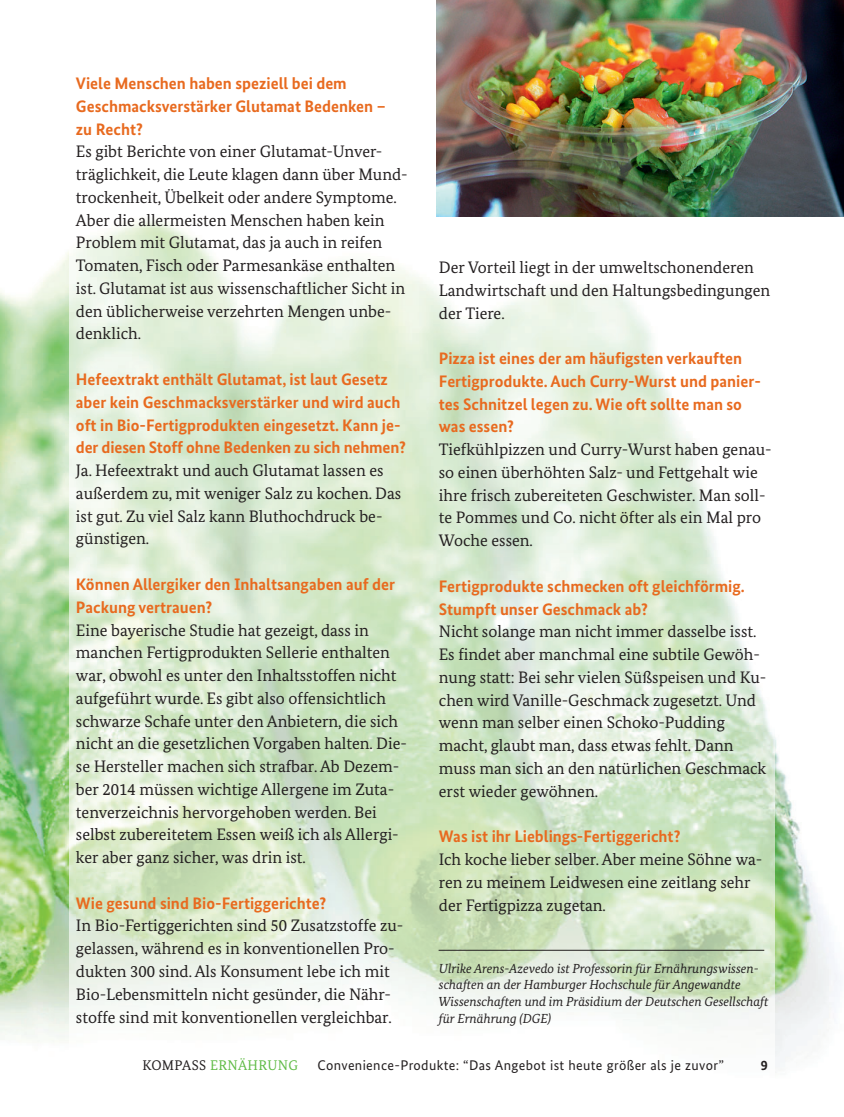
<style>
.page{position:relative;width:844px;height:1117px;background:#fff}
.page>*{position:absolute;margin:0;border:0;box-sizing:border-box;transform-origin:0 0}
.t1{font:16.62px/22.8px "Bundes Serif";color:#231f20}
.t2{font:700 16.62px/22.8px "Bundes Sans";color:#e86a1f}
.t3{font:14px "Bundes Sans";letter-spacing:.025em;color:#231f20}
.t4{font:14px "Bundes Serif";letter-spacing:.055em;color:#60bb46}
.t5{font:700 14px "Bundes Sans";color:#231f20}
.t6{font:italic 13.12px/16.6px "Bundes Serif";color:#231f20}
.s1{color:#231f20}
</style>
<div class="page">
<img style="left:0;top:0;width:843px;height:1067px">
<img style="left:69px;top:74px;width:705px;height:993px">
<hr style="left:438px;top:949px;width:326px;height:1px;background:#231f20">
<img style="left:437px;top:0;width:406px;height:216px">
<p class="t2" style="left:76px;top:73px;width:311px">Viele Menschen haben speziell bei dem<br>Geschmacksverstärker Glutamat Bedenken – zu Recht?</p>
<p class="t1" style="left:76px;top:142px;width:333px">Es gibt Berichte von einer Glutamat-Unver&shy;träglichkeit, die Leute klagen dann über Mund&shy;trockenheit, Übelkeit oder andere Symptome.<br>Aber die allermeisten Menschen haben kein Problem mit Glutamat, das ja auch in reifen Tomaten, Fisch oder Parmesankäse enthalten ist. Glutamat ist aus wissenschaftlicher Sicht in den üblicherweise verzehrten Mengen unbe&shy;denklich.</p>
<p class="t2" style="left:76px;top:369px;width:331px">Hefeextrakt enthält Glutamat, ist laut Gesetz aber kein Geschmacksverstärker und wird auch oft in Bio-Fertigprodukten eingesetzt. Kann je&shy;der diesen Stoff ohne Bedenken zu sich nehmen?</p>
<p class="t1" style="left:76px;top:460px;width:327px">Ja. Hefeextrakt und auch Glutamat lassen es außerdem zu, mit weniger Salz zu kochen. Das ist gut. Zu viel Salz kann Bluthochdruck be&shy;günstigen.</p>
<p class="t2" style="left:76px;top:574px;width:320px">Können Allergiker den Inhaltsangaben auf der<br>Packung vertrauen?</p>
<p class="t1" style="left:76px;top:619px;width:332px">Eine bayerische Studie hat gezeigt, dass in manchen Fertigprodukten Sellerie enthalten war, obwohl es unter den Inhaltsstoffen nicht aufgeführt wurde. Es gibt also offensichtlich schwarze Schafe unter den Anbietern, die sich nicht an die gesetzlichen Vorgaben halten. Die&shy;se Hersteller machen sich strafbar. Ab Dezem&shy;ber 2014 müssen wichtige Allergene im Zuta&shy;tenverzeichnis hervorgehoben werden. Bei selbst zubereitetem Essen weiß ich als Allergi&shy;ker aber ganz sicher, was drin ist.</p>
<p class="t2" style="left:76px;top:892px;width:252px">Wie gesund sind Bio-Fertiggerichte?</p>
<p class="t1" style="left:76px;top:915px;width:329px">In Bio-Fertiggerichten sind 50 Zusatzstoffe zu&shy;gelassen, während es in konventionellen Pro&shy;dukten 300 sind. Als Konsument lebe ich mit Bio-Lebensmitteln nicht gesünder, die Nähr&shy;stoffe sind mit konventionellen vergleichbar.</p>
<p class="t1" style="left:439px;top:257px;width:333px">Der Vorteil liegt in der umweltschonenderen<br>Landwirtschaft und den Haltungsbedingungen der Tiere.</p>
<p class="t2" style="left:439px;top:348px;width:323px">Pizza ist eines der am häufigsten verkauften Fertigprodukte. Auch Curry-Wurst und panier&shy;tes Schnitzel legen zu. Wie oft sollte man so was essen?</p>
<p class="t1" style="left:439px;top:439px;width:334px">Tiefkühlpizzen und Curry-Wurst haben genau&shy;so einen überhöhten Salz- und Fettgehalt wie ihre frisch zubereiteten Geschwister. Man soll&shy;te Pommes und Co. nicht öfter als ein Mal pro Woche essen.</p>
<p class="t2" style="left:439px;top:576px;width:307px">Fertigprodukte schmecken oft gleichförmig.<br>Stumpft unser Geschmack ab?</p>
<p class="t1" style="left:439px;top:621px;width:329px">Nicht solange man nicht immer dasselbe isst.<br>Es findet aber manchmal eine subtile Gewöh&shy;nung statt: Bei sehr vielen Süßspeisen und Ku&shy;chen wird Vanille-Geschmack zugesetzt. Und wenn man selber einen Schoko-Pudding macht, glaubt man, dass etwas fehlt. Dann muss man sich an den natürlichen Geschmack erst wieder gewöhnen.</p>
<p class="t2" style="left:439px;top:826px;width:243px">Was ist ihr Lieblings-Fertiggericht?</p>
<p class="t1" style="left:439px;top:849px;width:325px">Ich koche lieber selber. Aber meine Söhne wa&shy;ren zu meinem Leidwesen eine zeitlang sehr der Fertigpizza zugetan.</p>
<p class="t6" style="left:438px;top:960px;width:331px">Ulrike Arens-Azevedo ist Professorin für Ernährungswissen&shy;schaften an der Hamburger Hochschule für Angewandte Wissenschaften und im Präsidium der Deutschen Gesellschaft für Ernährung (DGE)</p>
<p class="t4" style="left:142px;top:1059px;width:157px"><span class="s1">KOMPASS</span> ERNÄHRUNG</p>
<p class="t3" style="left:317px;top:1059px;width:408px">Convenience-Produkte: “Das Angebot ist heute größer als je zuvor”</p>
<p class="t5" style="left:760px;top:1059px;width:8px">9</p>
</div>
